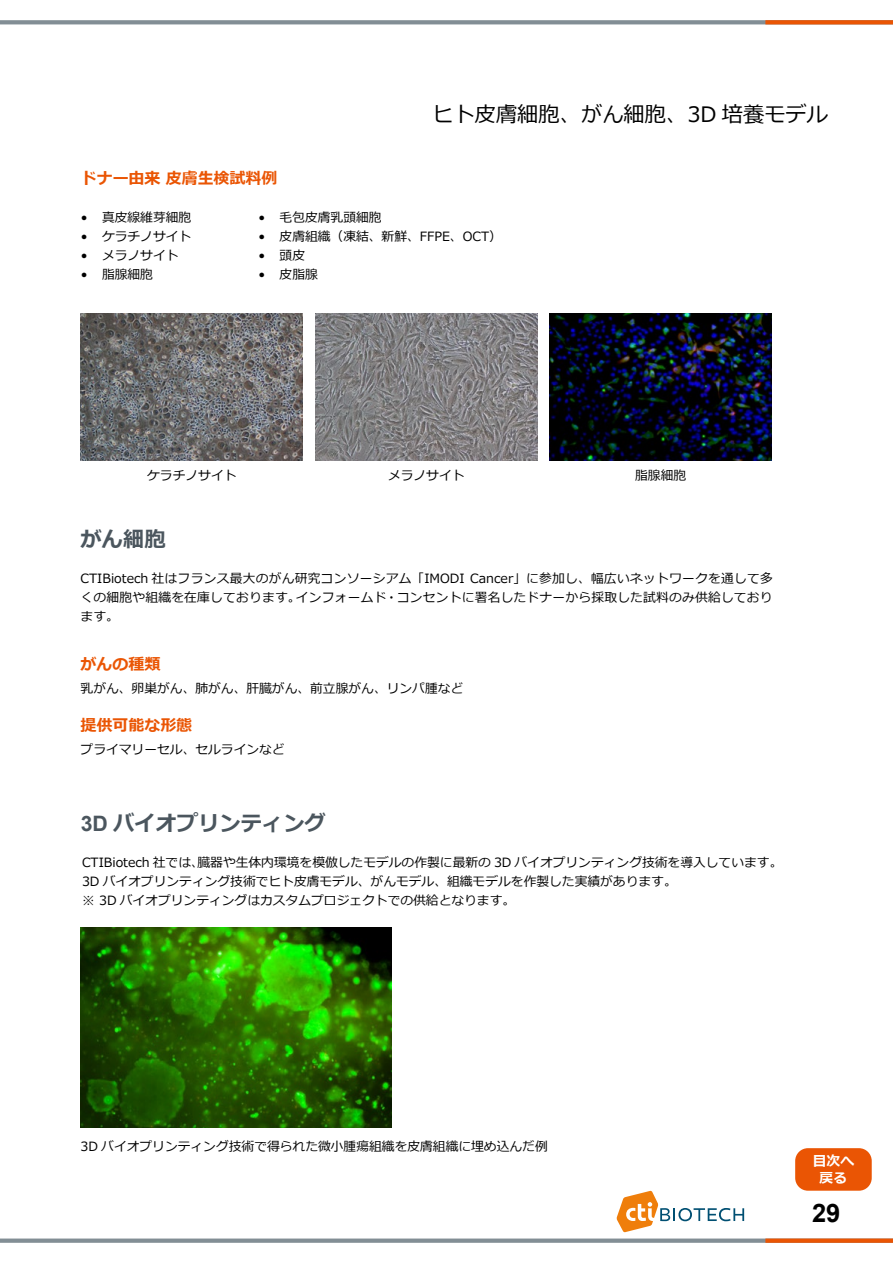
<style>
.page{position:relative;width:893px;height:1263px;background:#fff}
.page>*{position:absolute;margin:0;border:0;box-sizing:border-box;transform-origin:0 0}
.t1{font:700 25.5px "Arial";color:#000}
.t2{font:21.3px "Meiryo";color:#000}
.t3{font:700 21.3px "Meiryo";color:#4b565e}
.t4{font:700 15.9px "Meiryo";color:#ea5504}
.t5{font:700 13.8px/17px "Meiryo";color:#fff;text-align:center}
.t6{font:12.75px/19.2px "Meiryo";color:#000;text-align:justify}
.s1{font-family:"Arial"}
</style>
<div class="page">
<svg style="left:0;top:20px;width:765px;height:4px;fill:#828e95"></svg>
<div style="left:0;top:1238px;width:893px;height:5px;background:#828e95"></div>
<div style="left:765px;top:1238px;width:128px;height:5px;background:#ea5504"></div>
<svg style="left:765px;top:20px;width:128px;height:4px"></svg>
<div style="left:795px;top:1148px;width:77px;height:43px;background:#ea5504;border-radius:13px"></div>
<img style="left:315px;top:313px;width:222px;height:147px">
<img style="left:81px;top:313px;width:222px;height:147px">
<img style="left:550px;top:313px;width:222px;height:147px">
<img style="left:81px;top:927px;width:310px;height:201px">
<svg style="left:617px;top:1191px;width:127px;height:41px"></svg>
<h2 class="t2" style="left:432px;top:99px;width:397px">ヒト皮膚細胞、がん細胞、3D 培養モデル</h2>
<p class="t4" style="left:81px;top:167px;width:198px">ドナー由来 皮膚生検試料例</p>
<p class="t6" style="left:81px;top:208px;width:112px">• 真皮線維芽細胞</p>
<p class="t6" style="left:81px;top:227px;width:112px">• ケラチノサイト</p>
<p class="t6" style="left:81px;top:246px;width:99px">• メラノサイト</p>
<p class="t6" style="left:81px;top:266px;width:74px">• 脂腺細胞</p>
<p class="t6" style="left:258px;top:208px;width:125px">• 毛包皮膚乳頭細胞</p>
<p class="t6" style="left:258px;top:227px;width:245px">• 皮膚組織（凍結、新鮮、FFPE、OCT）</p>
<p class="t6" style="left:258px;top:246px;width:48px">• 頭皮</p>
<p class="t6" style="left:258px;top:266px;width:61px">• 皮脂腺</p>
<p class="t6" style="left:147px;top:466px;width:91px">ケラチノサイト</p>
<p class="t6" style="left:388px;top:466px;width:78px">メラノサイト</p>
<p class="t6" style="left:635px;top:466px;width:53px">脂腺細胞</p>
<h2 class="t3" style="left:81px;top:524px;width:87px">がん細胞</h2>
<p class="t6" style="left:81px;top:569px;width:694px">CTIBiotech 社はフランス最大のがん研究コンソーシアム「IMODI Cancer」に参加し、幅広いネットワークを通して多くの細胞や組織を在庫しております。インフォームド・コンセントに署名したドナーから採取した試料のみ供給しております。</p>
<p class="t4" style="left:81px;top:653px;width:81px">がんの種類</p>
<p class="t6" style="left:81px;top:679px;width:384px">乳がん、卵巣がん、肺がん、肝臓がん、前立腺がん、リンパ腫など</p>
<p class="t4" style="left:81px;top:714px;width:113px">提供可能な形態</p>
<p class="t6" style="left:81px;top:740px;width:206px">プライマリーセル、セルラインなど</p>
<h2 class="t3" style="left:81px;top:808px;width:247px"><span class="s1">3D</span> バイオプリンティング</h2>
<p class="t6" style="left:82px;top:853px;width:702px;text-align:left">CTIBiotech 社では、臓器や生体内環境を模倣したモデルの作製に最新の 3D バイオプリンティング技術を導入しています。<br>3D バイオプリンティング技術でヒト皮膚モデル、がんモデル、組織モデルを作製した実績があります。<br>※ 3D バイオプリンティングはカスタムプロジェクトでの供給となります。</p>
<p class="t6" style="left:81px;top:1137px;width:469px">3D バイオプリンティング技術で得られた微小腫瘍組織を皮膚組織に埋め込んだ例</p>
<p class="t5" style="left:813px;top:1153px;width:43px">目次へ戻る</p>
<h1 class="t1" style="left:812px;top:1195px;width:30px">29</h1>
</div>
